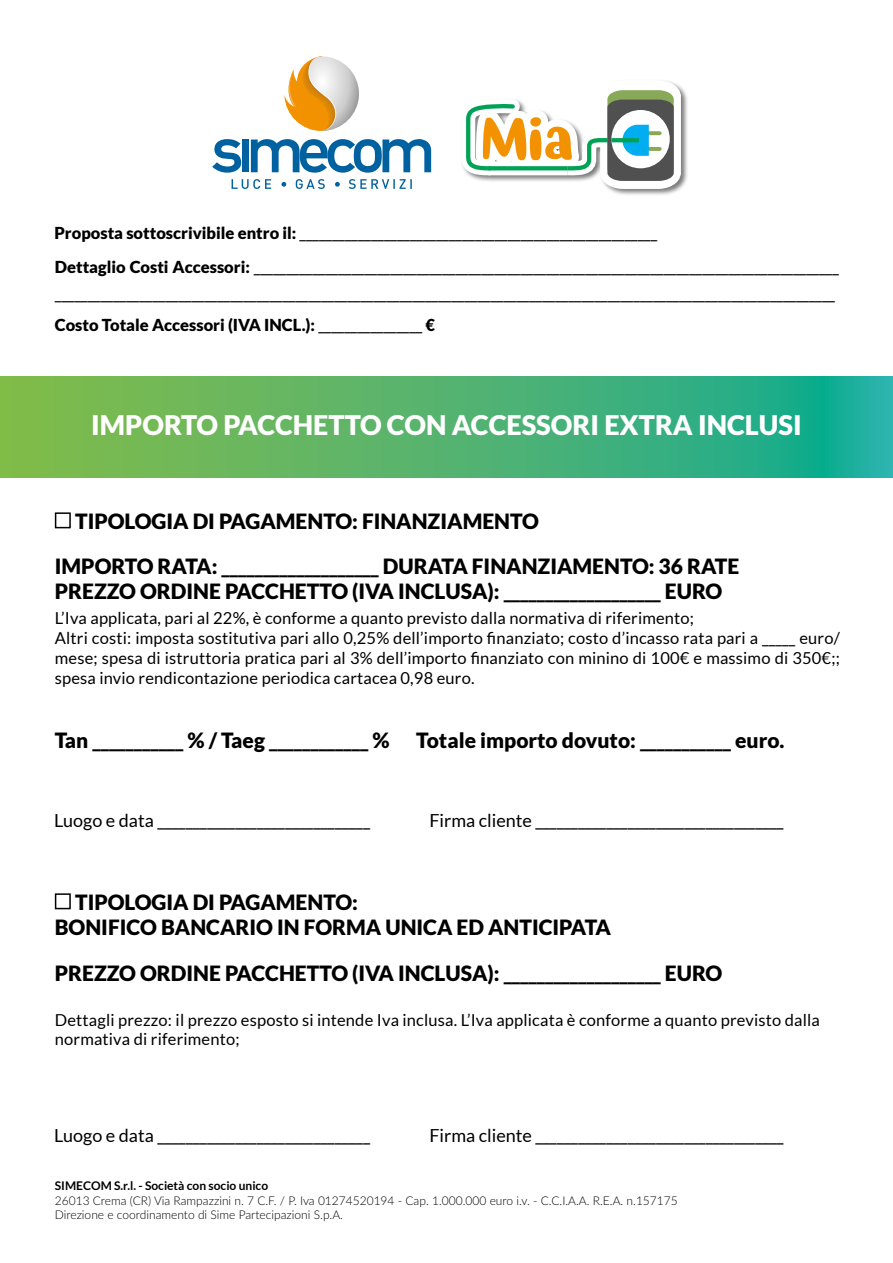
<style>
.page{position:relative;width:893px;height:1263px;background:#fff}
.page>*{position:absolute;margin:0;border:0;box-sizing:border-box;transform-origin:0 0}
.t1{font:55.8px "Ribeat";color:#f39200}
.t2{font:900 27px "Lato";color:#fff}
.t3{font:900 21px/44.4px "Lato";color:#000}
.t4{font:18px "Lato";color:#000}
.t5{font:16.5px/19.8px "Lato";letter-spacing:.01em;color:#000}
.t6{font:900 16.5px "Lato";color:#000}
.t7{font:300 12px/14.4px "Lato";color:#000}
.t8{font:700 12px "Lato";color:#000}
.s1{font-weight:900}
.s2{font-weight:400}
</style>
<div class="page">
<svg style="left:0;top:376px;width:893px;height:101px;background:#4fb36f"></svg>
<div style="left:55px;top:512px;width:16px;height:16px;border:2px solid #000"></div>
<div style="left:55px;top:893px;width:16px;height:16px;border:2px solid #000"></div>
<svg style="left:284px;top:56px;width:75px;height:75px"></svg>
<svg style="left:212px;top:139px;width:29px;height:34px"></svg>
<div style="left:242px;top:140px;width:7px;height:32px;background:#0061a0"></div>
<svg style="left:251px;top:139px;width:180px;height:34px"></svg>
<svg style="left:232px;top:179px;width:180px;height:10px"></svg>
<svg style="left:462px;top:81px;width:226px;height:114px"></svg>
<svg style="left:611px;top:138px;width:28px;height:4px"></svg>
<svg style="left:489px;top:166px;width:79px;height:4px"></svg>
<h1 class="t1" style="left:480px;top:106px;width:94px">Mia</h1>
<p class="t5" style="left:54px;top:223px;width:604px"><span class="s1">Proposta sottoscrivibile entro il:</span> _______________________________________________________</p>
<p class="t5" style="left:55px;top:253px;width:786px;line-height:27px"><span class="s1">Dettaglio Costi Accessori:</span> __________________________________________________________________________________________ ________________________________________________________________________________________________________________________</p>
<p class="t6" style="left:55px;top:315px;width:382px">Costo Totale Accessori (IVA INCL.): <span class="s2">________________</span> €</p>
<h2 class="t2" style="left:91px;top:410px;width:712px">IMPORTO PACCHETTO CON ACCESSORI EXTRA INCLUSI</h2>
<p class="t3" style="left:55px;top:499px;width:686px;text-indent:20px">TIPOLOGIA DI PAGAMENTO: FINANZIAMENTO<br>IMPORTO RATA: ___________________ DURATA FINANZIAMENTO: 36 RATE</p>
<p class="t3" style="left:55px;top:569px;width:669px">PREZZO ORDINE PACCHETTO (IVA INCLUSA): ___________________ EURO</p>
<p class="t5" style="left:55px;top:608px;width:786px">L’Iva applicata, pari al 22%, è conforme a quanto previsto dalla normativa di riferimento;<br>Altri costi: imposta sostitutiva pari allo 0,25% dell’importo finanziato; costo d’incasso rata pari a _____ euro/ mese; spesa di istruttoria pratica pari al 3% dell’importo finanziato con minino di 100€ e massimo di 350€;; spesa invio rendicontazione periodica cartacea 0,98 euro.</p>
<p class="t3" style="left:55px;top:718px;width:336px">Tan ___________ % / Taeg ____________ %</p>
<p class="t3" style="left:416px;top:718px;width:370px">Totale importo dovuto: ___________ euro.</p>
<p class="t4" style="left:54px;top:810px;width:318px">Luogo e data ______________________________</p>
<p class="t4" style="left:429px;top:810px;width:356px">Firma cliente ___________________________________</p>
<p class="t3" style="left:55px;top:889px;width:558px;line-height:25.2px;text-indent:20px">TIPOLOGIA DI PAGAMENTO:<br>BONIFICO BANCARIO IN FORMA UNICA ED ANTICIPATA</p>
<p class="t3" style="left:55px;top:950px;width:669px">PREZZO ORDINE PACCHETTO (IVA INCLUSA): ___________________ EURO</p>
<p class="t5" style="left:55px;top:1009px;width:767px">Dettagli prezzo: il prezzo esposto si intende Iva inclusa. L’Iva applicata è conforme a quanto previsto dalla normativa di riferimento;</p>
<p class="t4" style="left:54px;top:1125px;width:318px">Luogo e data ______________________________</p>
<p class="t4" style="left:429px;top:1125px;width:356px">Firma cliente ___________________________________</p>
<p class="t8" style="left:55px;top:1179px;width:215px">SIMECOM S.r.l. - Società con socio unico</p>
<p class="t7" style="left:55px;top:1193px;width:624px">26013 Crema (CR) Via Rampazzini n. 7 C.F. / P. Iva 01274520194 - Cap. 1.000.000 euro i.v. - C.C.I.A.A. R.E.A. n.157175<br>Direzione e coordinamento di Sime Partecipazioni S.p.A.</p>
</div>
